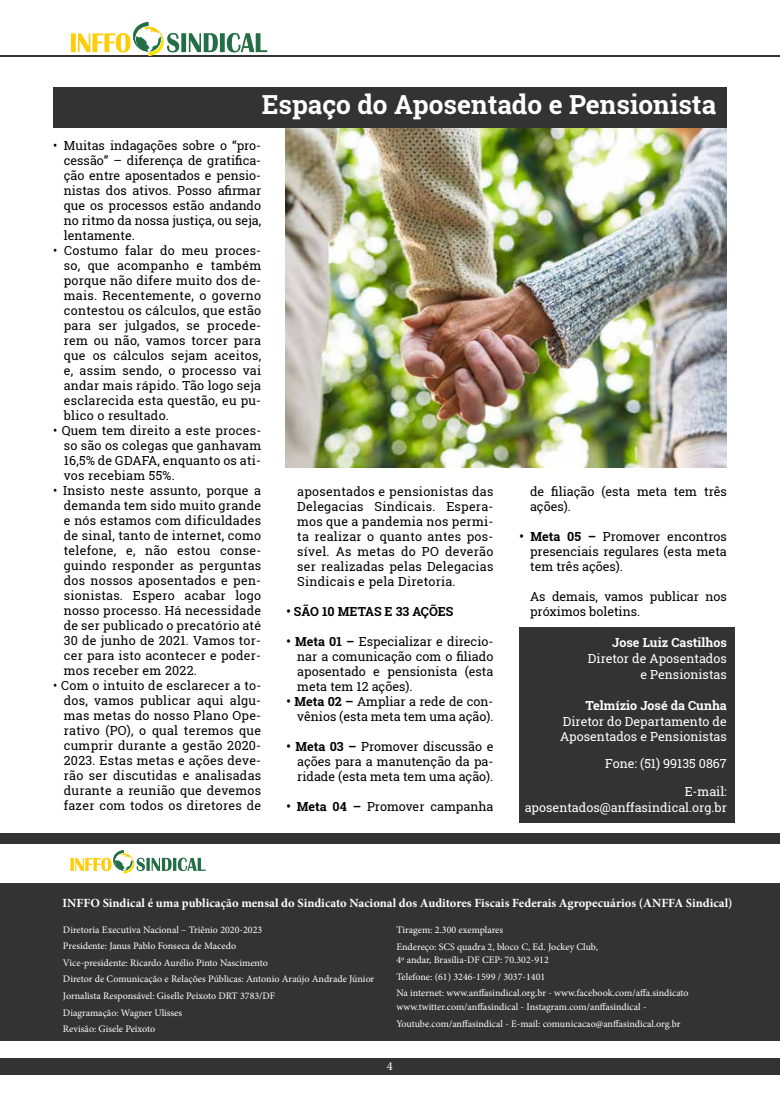
<style>
.page{position:relative;width:780px;height:1099px;background:#fff}
.page>*{position:absolute;margin:0;border:0;box-sizing:border-box;transform-origin:0 0}
.t1{font:700 26.25px "Roboto Slab";color:#fff}
.t2{font:12.5px/15px "Roboto Slab";color:#000;text-align:justify}
.t3{font:12.5px/15.6px "Roboto Slab";color:#fff;text-align:right}
.t4{font:700 12.5px "Minion Pro";color:#fff}
.t5{font:700 12.5px "Roboto Slab";color:#fff}
.t6{font:700 12.5px "Roboto Slab";color:#000}
.t7{font:12.5px "Minion Pro";color:#fff}
.t8{font:10px/16.6px "Minion Pro";color:#fff}
.s1{font-weight:700}
</style>
<div class="page">
<div style="left:0;top:1058px;width:780px;height:16px;background:#333"></div>
<hr style="left:0;top:55px;width:780px;height:2px;background:#333">
<img style="left:148px;top:33px;width:16px;height:23px">
<svg style="left:167px;top:33px;width:100px;height:19px"></svg>
<svg style="left:71px;top:22px;width:90px;height:30px"></svg>
<img style="left:286px;top:128px;width:440px;height:340px">
<div style="left:519px;top:626px;width:215px;height:196px;background:#333"></div>
<div style="left:0;top:833px;width:780px;height:208px;background:#333"></div>
<div style="left:0;top:843px;width:780px;height:39px;background:#fff"></div>
<div style="left:53px;top:87px;width:673px;height:41px;background:#333"></div>
<img style="left:124px;top:871px;width:7px;height:2px">
<svg style="left:70px;top:850px;width:136px;height:21px"></svg>
<h1 class="t1" style="left:262px;top:87px;width:456px">Espaço do Aposentado e Pensionista</h1>
<p class="t2" style="left:64px;top:137px;width:199px;text-indent:-11px">• Muitas indagações sobre o “pro&shy;cessão” – diferença de gratifica&shy;ção entre aposentados e pensio&shy;nistas dos ativos. Posso afirmar que os processos estão andando no ritmo da nossa justiça, ou seja, lentamente.</p>
<p class="t2" style="left:64px;top:242px;width:199px;text-indent:-11px">• Costumo falar do meu proces&shy;so, que acompanho e também porque não difere muito dos de&shy;mais. Recentemente, o governo contestou os cálculos, que estão para ser julgados, se procede&shy;rem ou não, vamos torcer para que os cálculos sejam aceitos, e, assim sendo, o processo vai andar mais rápido. Tão logo seja esclarecida esta questão, eu pu&shy;blico o resultado.</p>
<p class="t2" style="left:64px;top:422px;width:199px;text-indent:-11px">• Quem tem direito a este proces&shy;so são os colegas que ganhavam 16,5% de GDAFA, enquanto os ati&shy;vos recebiam 55%.</p>
<p class="t2" style="left:64px;top:482px;width:199px;text-indent:-11px">• Insisto neste assunto, porque a demanda tem sido muito grande e nós estamos com dificuldades de sinal, tanto de internet, como telefone, e, não estou conse&shy;guindo responder as perguntas dos nossos aposentados e pen&shy;sionistas. Espero acabar logo nosso processo. Há necessidade de ser publicado o precatório até 30 de junho de 2021. Vamos tor&shy;cer para isto acontecer e poder&shy;mos receber em 2022.</p>
<p class="t2" style="left:64px;top:677px;width:199px;text-indent:-11px">• Com o intuito de esclarecer a to&shy;dos, vamos publicar aqui algu&shy;mas metas do nosso Plano Ope&shy;rativo (PO), o qual teremos que cumprir durante a gestão 2020- 2023. Estas metas e ações deve&shy;rão ser discutidas e analisadas durante a reunião que devemos fazer com todos os diretores de</p>
<p class="t2" style="left:297px;top:484px;width:198px">aposentados e pensionistas das Delegacias Sindicais. Espera&shy;mos que a pandemia nos permi&shy;ta realizar o quanto antes pos&shy;sível. As metas do PO deverão ser realizadas pelas Delegacias Sindicais e pela Diretoria.</p>
<p class="t6" style="left:286px;top:603px;width:168px">• SÃO 10 METAS E 33 AÇÕES</p>
<p class="t2" style="left:297px;top:634px;width:198px;text-indent:-11px"><span class="s1">• Meta 01 –</span> Especializar e direcio&shy;nar a comunicação com o filiado aposentado e pensionista (esta meta tem 12 ações).</p>
<p class="t2" style="left:286px;top:694px;width:208px;text-align:right"><span class="s1">• Meta 02 –</span> Ampliar a rede de con&shy;vênios (esta meta tem uma ação).</p>
<p class="t2" style="left:297px;top:739px;width:198px;text-indent:-11px"><span class="s1">• Meta 03 –</span> Promover discussão e ações para a manutenção da pa&shy;ridade (esta meta tem uma ação).</p>
<p class="t2" style="left:286px;top:799px;width:208px"><span class="s1">• Meta 04 –</span> Promover campanha</p>
<p class="t2" style="left:530px;top:484px;width:198px">de filiação (esta meta tem três ações).</p>
<p class="t2" style="left:530px;top:529px;width:198px;text-indent:-11px"><span class="s1">• Meta 05 –</span> Promover encontros presenciais regulares (esta meta tem três ações).</p>
<p class="t2" style="left:530px;top:589px;width:198px">As demais, vamos publicar nos próximos boletins.</p>
<p class="t5" style="left:612px;top:634px;width:116px">Jose Luiz Castilhos</p>
<p class="t3" style="left:588px;top:650px;width:140px">Diretor de Aposentados e Pensionistas</p>
<p class="t5" style="left:585px;top:697px;width:143px">Telmízio José da Cunha</p>
<p class="t3" style="left:560px;top:713px;width:168px;text-align:left">Diretor do Departamento de<br>Aposentados e Pensionistas</p>
<p class="t3" style="left:605px;top:755px;width:123px">Fone: (51) 99135 0867</p>
<p class="t3" style="left:524px;top:783px;width:203px">E-mail: aposentados@anffasindical.org.br</p>
<p class="t4" style="left:63px;top:894px;width:671px">INFFO Sindical é uma publicação mensal do Sindicato Nacional dos Auditores Fiscais Federais Agropecuários (ANFFA Sindical)</p>
<p class="t8" style="left:396px;top:921px;width:203px">Tiragem: 2.300 exemplares<br>Endereço: SCS quadra 2, bloco C, Ed. Jockey Club,</p>
<p class="t8" style="left:396px;top:951px;width:294px">4º andar, Brasília-DF CEP: 70.302-912<br>Telefone: (61) 3246-1599 / 3037-1401<br>Na internet: www.anffasindical.org.br - www.facebook.com/affa.sindicato</p>
<p class="t8" style="left:396px;top:998px;width:285px">www.twitter.com/anffasindical - Instagram.com/anffasindical -<br>Youtube.com/anffasindical - E-mail: comunicacao@anffasindical.org.br</p>
<p class="t8" style="left:63px;top:921px;width:313px">Diretoria Executiva Nacional – Triênio 2020-2023<br>Presidente: Janus Pablo Fonseca de Macedo<br>Vice-presidente: Ricardo Aurélio Pinto Nascimento<br>Diretor de Comunicação e Relações Públicas: Antonio Araújo Andrade Júnior Jornalista Responsável: Giselle Peixoto DRT 3783/DF<br>Diagramação: Wagner Ulisses<br>Revisão: Gisele Peixoto</p>
<p class="t7" style="left:387px;top:1057px;width:7px">4</p>
</div>
